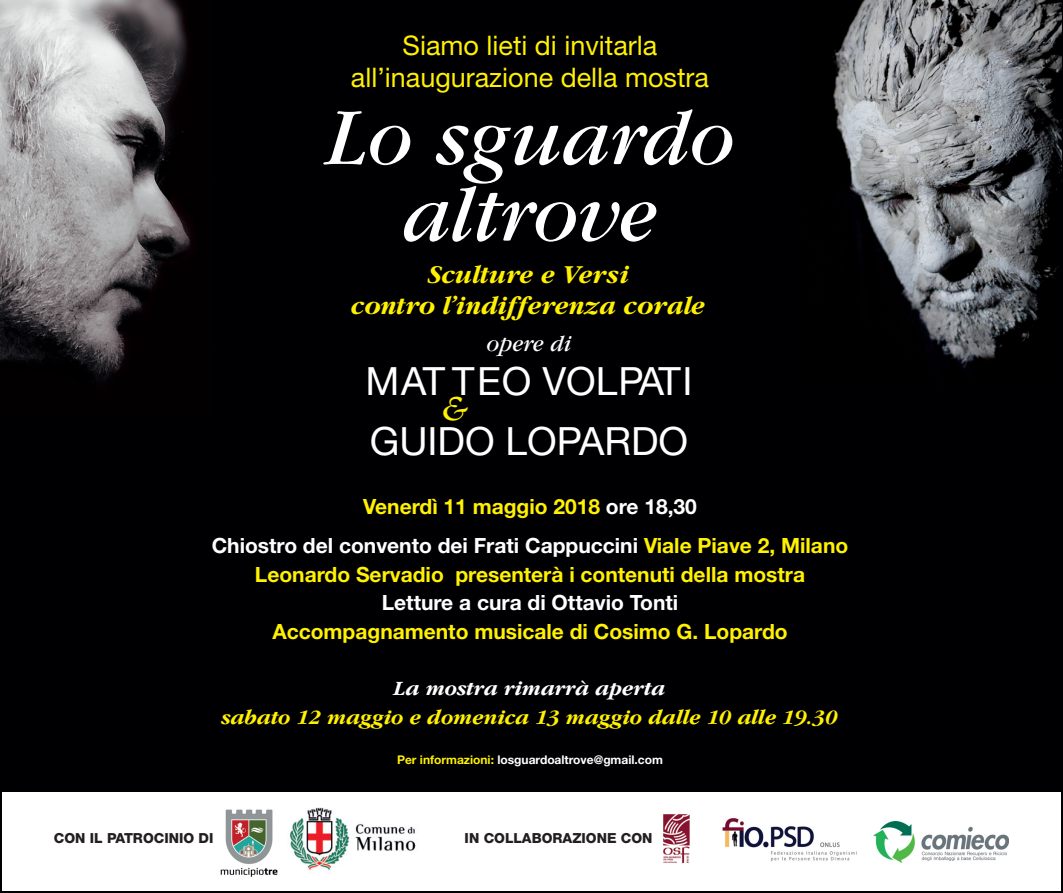
<style>
.page{position:relative;width:1063px;height:893px;background:#000002}
.page>*{position:absolute;margin:0;border:0;box-sizing:border-box;transform-origin:0 0}
.t1{font:italic 84px/76.5px "Garamond";color:#fff;text-align:center}
.t2{font:39px/59.6px "Helvetica Neue";color:#fff}
.t3{font:italic 36.75px "Garamond";color:#fff101}
.t4{font:27px/31.5px "Helvetica Neue";color:#fff101;text-align:center}
.t5{font:italic 700 27px/31.5px "Garamond";color:#fff101;text-align:center}
.t6{font:italic 24px "Garamond";color:#fff}
.t7{font:700 21px/39px "Helvetica Neue";color:#fff;text-align:center}
.t8{font:700 21px "Helvetica Neue";color:#fff101}
.t9{font:italic 700 21px "Garamond IT Cby BT";color:#fff101}
.t10{font:italic 700 21px "Garamond IT Cby BT";color:#fff}
.t11{font:800 13.95px "Helvetica Neue";color:#231f20}
.t12{font:700 12px "Helvetica Neue";color:#fff}
.s1{color:#fff101}
</style>
<div class="page">
<img style="left:832px;top:0;width:229px;height:369px">
<img style="left:0;top:0;width:194px;height:381px">
<div style="left:2px;top:792px;width:1059px;height:99px;background:#fff"></div>
<img style="left:664px;top:814px;width:26px;height:50px">
<img style="left:220px;top:809px;width:58px;height:68px">
<img style="left:290px;top:807px;width:126px;height:64px">
<img style="left:874px;top:821px;width:134px;height:41px">
<img style="left:722px;top:818px;width:135px;height:44px">
<p class="t4" style="left:351px;top:32px;width:360px">Siamo lieti di invitarla all’inaugurazione della mostra</p>
<h1 class="t1" style="left:325px;top:107px;width:412px">Lo sguardo altrove</h1>
<p class="t5" style="left:353px;top:261px;width:356px">Sculture e Versi<br>contro l’indifferenza corale</p>
<p class="t6" style="left:486px;top:335px;width:86px">opere di</p>
<h2 class="t2" style="left:365px;top:355px;width:329px">MAT TEO VOLPATI<br>GUIDO LOPARDO</h2>
<h3 class="t3" style="left:442px;top:394px;width:28px">&amp;</h3>
<p class="t7" style="left:212px;top:489px;width:638px"><span class="s1">Venerdì 11 maggio 2018</span> ore 18,30<br>Chiostro del convento dei Frati Cappuccini <span class="s1">Viale Piave 2, Milano</span></p>
<p class="t8" style="left:255px;top:567px;width:552px">Leonardo Servadio presenterà i contenuti della mostra</p>
<p class="t7" style="left:382px;top:585px;width:298px">Letture a cura di Ottavio Tonti</p>
<p class="t8" style="left:272px;top:624px;width:517px">Accompagnamento musicale di Cosimo G. Lopardo</p>
<p class="t10" style="left:394px;top:680px;width:273px">La mostra rimarrà aperta</p>
<p class="t9" style="left:222px;top:708px;width:618px">sabato 12 maggio e domenica 13 maggio dalle 10 alle 19.30</p>
<p class="t12" style="left:397px;top:756px;width:267px"><span class="s1">Per informazioni:</span> losguardoaltrove@gmail.com</p>
<p class="t11" style="left:54px;top:833px;width:161px">CON IL PATROCINIO DI</p>
<p class="t11" style="left:465px;top:833px;width:189px">IN COLLABORAZIONE CON</p>
</div>
